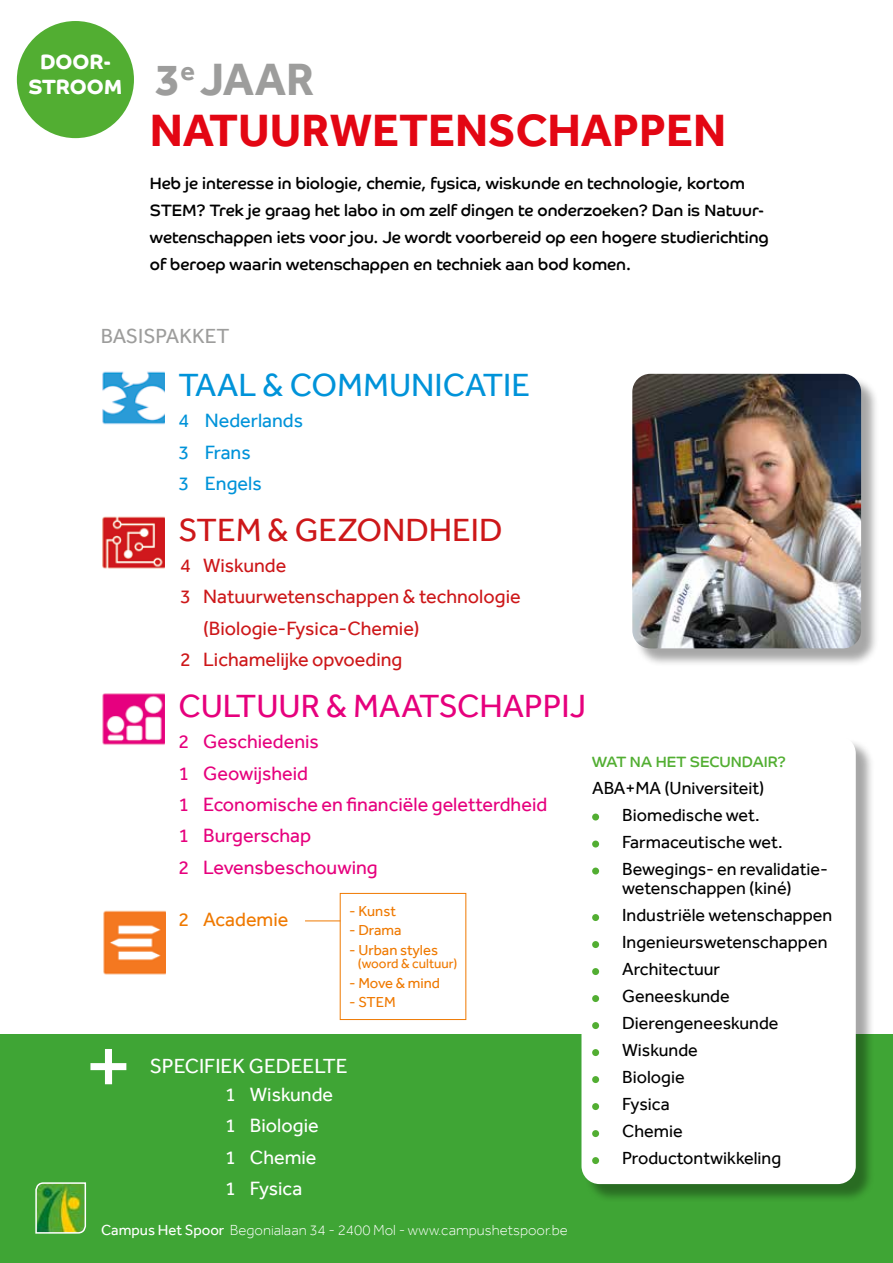
<style>
.page{position:relative;width:893px;height:1263px;background:#fff}
.page>*{position:absolute;margin:0;border:0;box-sizing:border-box;transform-origin:0 0}
.t1{font:90px "Effra";color:#fff}
.t2{font:700 46.5px "Effra";color:#e30613}
.t3{font:700 46.5px "Effra";color:#9d9d9c}
.t4{font:33px "Effra";color:#e6007d}
.t5{font:33px "Effra";color:#0093d9}
.t6{font:33px "Effra";color:#cd1719}
.t7{font:21px "Effra";color:#fff}
.t8{font:21px "Effra";color:#9d9d9c}
.t9{font:700 20.7px/24.8px "Co Headline";color:#fff;text-align:center}
.t10{font:19.8px/31.3px "Effra";color:#e6007d}
.t11{font:19.8px "Effra";color:#cd1719}
.t12{font:19.8px/31.3px "Effra";color:#fff}
.t13{font:19.8px/31.3px "Effra";color:#0093d9}
.t14{font:19.8px "Effra";color:#ef7900}
.t15{font:18px/27px "Effra";color:#000}
.t16{font:16.5px/27px "Co Headline";color:#000}
.t17{font:300 15px "Effra";color:#fff}
.t18{font:15px "Co Headline";color:#52ae32}
.t19{font:14.85px "Effra";color:#ef7900}
.t20{font:13.5px "Effra";color:#ef7900}
.s1{font-weight:400}
</style>
<div class="page">
<div style="left:0;top:1034px;width:893px;height:229px;background:#3fa535"></div>
<div style="left:17px;top:21px;width:117px;height:117px;background:#52ae32;border-radius:50%"></div>
<svg style="left:35px;top:1182px;width:52px;height:52px"></svg>
<img style="left:102px;top:371px;width:63px;height:54px">
<img style="left:102px;top:516px;width:63px;height:53px">
<img style="left:102px;top:693px;width:63px;height:52px">
<div style="left:340px;top:893px;width:126px;height:127px;border:1px solid #ef7900"></div>
<img style="left:103px;top:910px;width:63px;height:65px">
<div style="left:584px;top:738px;width:290px;height:465px;background:#000;opacity:.35"></div>
<div style="left:581px;top:736px;width:275px;height:448px;background:#fff;border-radius:18px"></div>
<div style="left:635px;top:376px;width:245px;height:291px;background:#000;opacity:.35"></div>
<img style="left:632px;top:374px;width:229px;height:274px">
<div style="left:592px;top:813px;width:7px;height:7px;background:#52ae32;border-radius:50%"></div>
<div style="left:592px;top:840px;width:7px;height:7px;background:#52ae32;border-radius:50%"></div>
<div style="left:592px;top:867px;width:7px;height:7px;background:#52ae32;border-radius:50%"></div>
<div style="left:592px;top:914px;width:7px;height:7px;background:#52ae32;border-radius:50%"></div>
<div style="left:592px;top:941px;width:7px;height:7px;background:#52ae32;border-radius:50%"></div>
<div style="left:592px;top:968px;width:7px;height:7px;background:#52ae32;border-radius:50%"></div>
<div style="left:592px;top:995px;width:7px;height:7px;background:#52ae32;border-radius:50%"></div>
<div style="left:592px;top:1022px;width:7px;height:7px;background:#52ae32;border-radius:50%"></div>
<div style="left:592px;top:1049px;width:7px;height:7px;background:#52ae32;border-radius:50%"></div>
<div style="left:592px;top:1076px;width:7px;height:7px;background:#52ae32;border-radius:50%"></div>
<div style="left:592px;top:1103px;width:7px;height:7px;background:#52ae32;border-radius:50%"></div>
<div style="left:592px;top:1130px;width:7px;height:7px;background:#52ae32;border-radius:50%"></div>
<div style="left:592px;top:1157px;width:7px;height:7px;background:#52ae32;border-radius:50%"></div>
<hr style="left:305px;top:921px;width:35px;height:1px;background:#ef7900">
<p class="t9" style="left:28px;top:49px;width:95px">DOOR-<br>STROOM</p>
<h2 class="t3" style="left:155px;top:52px;width:161px">3<sup>e</sup> JAAR</h2>
<h2 class="t2" style="left:150px;top:103px;width:578px">NATUURWETENSCHAPPEN</h2>
<p class="t16" style="left:150px;top:170px;width:620px">Heb je interesse in biologie, chemie, fysica, wiskunde en technologie, kortom STEM? Trek je graag het labo in om zelf dingen te onderzoeken? Dan is Natuur&shy;wetenschappen iets voor jou. Je wordt voorbereid op een hogere studierichting of beroep waarin wetenschappen en techniek aan bod komen.</p>
<p class="t8" style="left:101px;top:323px;width:130px">BASISPAKKET</p>
<h3 class="t5" style="left:178px;top:365px;width:353px">TAAL &amp; COMMUNICATIE</h3>
<p class="t13" style="left:178px;top:405px;width:126px">4 Nederlands<br>3 Frans<br>3 Engels</p>
<h3 class="t6" style="left:178px;top:510px;width:326px">STEM &amp; GEZONDHEID</h3>
<p class="t11" style="left:180px;top:554px;width:108px">4 Wiskunde</p>
<p class="t11" style="left:180px;top:585px;width:342px">3 Natuurwetenschappen &amp; technologie</p>
<p class="t11" style="left:203px;top:616px;width:218px">(Biologie-Fysica-Chemie)</p>
<p class="t11" style="left:180px;top:648px;width:224px">2 Lichamelijke opvoeding</p>
<h3 class="t4" style="left:178px;top:686px;width:409px">CULTUUR &amp; MAATSCHAPPIJ</h3>
<p class="t10" style="left:178px;top:726px;width:370px">2 Geschiedenis<br>1 Geowijsheid<br>1 Economische en financiële geletterdheid<br>1 Burgerschap<br>2 Levensbeschouwing</p>
<p class="t14" style="left:178px;top:907px;width:112px">2 Academie</p>
<p class="t19" style="left:349px;top:902px;width:48px">- Kunst</p>
<p class="t19" style="left:349px;top:921px;width:54px">- Drama</p>
<p class="t19" style="left:349px;top:941px;width:90px">- Urban styles</p>
<p class="t20" style="left:358px;top:955px;width:101px">(woord &amp; cultuur)</p>
<p class="t19" style="left:349px;top:974px;width:92px">- Move &amp; mind</p>
<p class="t19" style="left:349px;top:993px;width:48px">- STEM</p>
<h1 class="t1" style="left:84px;top:1012px;width:51px">+</h1>
<p class="t7" style="left:150px;top:1053px;width:199px">SPECIFIEK GEDEELTE</p>
<p class="t12" style="left:225px;top:1078px;width:110px">1 Wiskunde<br>1 Biologie<br>1 Chemie<br>1 Fysica</p>
<p class="t18" style="left:592px;top:752px;width:195px">WAT NA HET SECUNDAIR?</p>
<p class="t15" style="left:622px;top:774px;width:208px;text-indent:-30px">ABA+MA (Universiteit)<br>Biomedische wet.<br>Farmaceutische wet.<br>Bewegings- en revalidatie-</p>
<p class="t15" style="left:622px;top:874px;width:212px">wetenschappen (kiné)<br>Industriële wetenschappen<br>Ingenieurswetenschappen<br>Architectuur<br>Geneeskunde<br>Dierengeneeskunde<br>Wiskunde<br>Biologie<br>Fysica<br>Chemie<br>Productontwikkeling</p>
<p class="t17" style="left:101px;top:1221px;width:468px"><span class="s1">Campus Het Spoor</span> Begonialaan 34 - 2400 Mol - www.campushetspoor.be</p>
</div>
